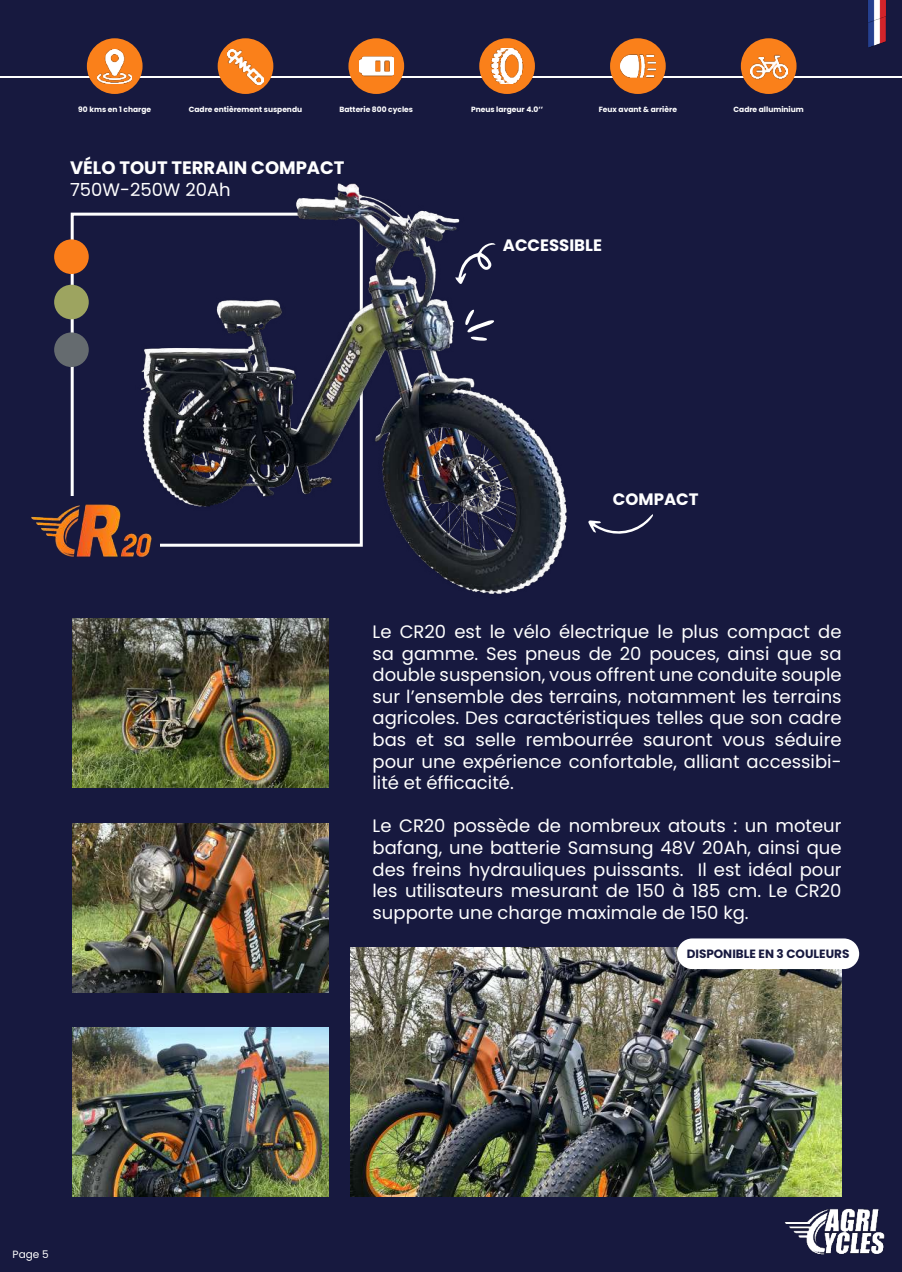
<style>
.page{position:relative;width:902px;height:1272px;background:#fff}
.page>*{position:absolute;margin:0;border:0;box-sizing:border-box;transform-origin:0 0}
.t1{font:18px/21.6px "Poppins";color:#fff;text-align:justify}
.t2{font:700 18px "Poppins";color:#fff}
.t3{font:700 16.5px "Poppins";color:#fff}
.t4{font:700 12px "Poppins";color:#17193f}
.t5{font:10.5px "Poppins";color:#fff}
.t6{font:700 7.5px "Poppins";color:#fff}
</style>
<div class="page">
<div style="left:0;top:0;width:901px;height:1271px;background:#17193f"></div>
<img style="left:126px;top:183px;width:441px;height:411px">
<hr style="left:0;top:77px;width:901px;height:1px;background:#fff">
<div style="left:218px;top:38px;width:55px;height:56px;background:#fa801a;border-radius:50%"></div>
<div style="left:348px;top:38px;width:56px;height:56px;background:#fa801a;border-radius:50%"></div>
<div style="left:479px;top:38px;width:56px;height:56px;background:#fa801a;border-radius:50%"></div>
<div style="left:87px;top:38px;width:55px;height:56px;background:#fa801a;border-radius:50%"></div>
<div style="left:610px;top:38px;width:55px;height:56px;background:#fa801a;border-radius:50%"></div>
<div style="left:740px;top:38px;width:56px;height:56px;background:#fa801a;border-radius:50%"></div>
<img style="left:98px;top:49px;width:34px;height:34px">
<img style="left:359px;top:56px;width:34px;height:21px">
<img style="left:228px;top:50px;width:35px;height:35px">
<img style="left:490px;top:49px;width:34px;height:34px">
<img style="left:620px;top:54px;width:35px;height:24px">
<img style="left:750px;top:54px;width:37px;height:26px">
<div style="left:54px;top:239px;width:35px;height:35px;background:#fa7d1a;border-radius:50%"></div>
<div style="left:54px;top:285px;width:35px;height:34px;background:#9da460;border-radius:50%"></div>
<div style="left:54px;top:332px;width:35px;height:35px;background:#656b6f;border-radius:50%"></div>
<img style="left:72px;top:619px;width:257px;height:168px">
<img style="left:72px;top:823px;width:257px;height:169px">
<img style="left:72px;top:1027px;width:257px;height:169px">
<svg style="left:588px;top:514px;width:65px;height:20px"></svg>
<svg style="left:462px;top:309px;width:33px;height:35px"></svg>
<div style="left:28px;top:496px;width:132px;height:91px;background:#17193f"></div>
<img style="left:31px;top:496px;width:139px;height:75px">
<svg style="left:455px;top:243px;width:40px;height:41px"></svg>
<img style="left:868px;top:24px;width:18px;height:24px">
<img style="left:868px;top:0;width:18px;height:24px">
<img style="left:350px;top:947px;width:491px;height:249px">
<div style="left:677px;top:938px;width:182px;height:31px;background:#fff;border-radius:15px"></div>
<img style="left:784px;top:1208px;width:101px;height:47px">
<p class="t6" style="left:78px;top:105px;width:74px">90 kms en 1 charge</p>
<p class="t6" style="left:189px;top:105px;width:115px">Cadre entièrement suspendu</p>
<p class="t6" style="left:339px;top:105px;width:75px">Batterie 800 cycles</p>
<p class="t6" style="left:471px;top:105px;width:74px">Pneus largeur 4.0’’</p>
<p class="t6" style="left:598px;top:105px;width:80px">Feux avant &amp; arrière</p>
<p class="t6" style="left:733px;top:105px;width:72px">Cadre alluminium</p>
<p class="t2" style="left:70px;top:157px;width:276px">VÉLO TOUT TERRAIN COMPACT</p>
<p class="t1" style="left:70px;top:179px;width:162px">750W-250W 20Ah</p>
<p class="t3" style="left:503px;top:236px;width:101px">ACCESSIBLE</p>
<p class="t3" style="left:613px;top:489px;width:87px">COMPACT</p>
<p class="t1" style="left:372px;top:621px;width:470px">Le CR20 est le vélo électrique le plus compact de sa gamme. Ses pneus de 20 pouces, ainsi que sa double suspension, vous offrent une conduite souple sur l’ensemble des terrains, notamment les terrains agricoles. Des caractéristiques telles que son cadre bas et sa selle rembourrée sauront vous séduire pour une expérience confortable, alliant accessibi&shy;lité et éfficacité.</p>
<p class="t1" style="left:372px;top:815px;width:470px">Le CR20 possède de nombreux atouts : un moteur bafang, une batterie Samsung 48V 20Ah, ainsi que des freins hydrauliques puissants. Il est idéal pour les utilisateurs mesurant de 150 à 185 cm. Le CR20 supporte une charge maximale de 150 kg.</p>
<p class="t4" style="left:686px;top:946px;width:164px">DISPONIBLE EN 3 COULEURS</p>
<p class="t5" style="left:13px;top:1247px;width:38px">Page 5</p>
</div>
